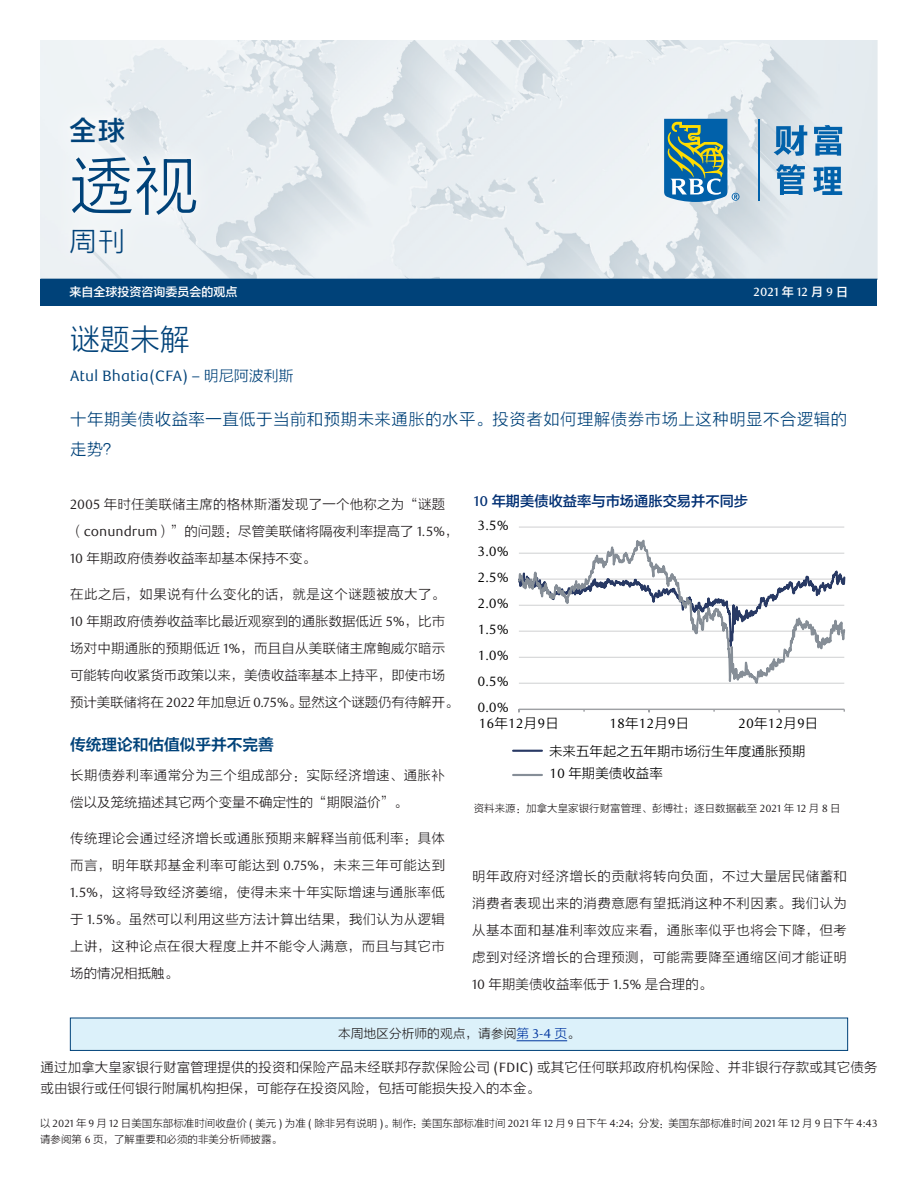
<style>
.page{position:relative;width:918px;height:1188px;background:#fff}
.page>*{position:absolute;margin:0;border:0;box-sizing:border-box;transform-origin:0 0}
.t1{font:64.5px "FZLTXHK";color:#004279}
.t2{font:30px "FZLTXHK";color:#004279}
.t3{font:27px "FZLTZHK GBK1 0";color:#004279}
.t4{font:27px "FZLTXHK";color:#004279}
.t5{font:16.5px/30px "FZLTXHK";letter-spacing:.025em;color:#004279}
.t6{font:15.75px "FZLTZCHK GBK1 0";letter-spacing:-.005em;color:#004279}
.t7{font:15px "RBC Text";color:#004279}
.t8{font:14.25px "FZLTZHK GBK1 0";color:#002f73}
.t9{font:13.5px/27px "FZLTXHK";letter-spacing:.01em;color:#231f20}
.t10{font:13.5px "RBC Text Tabular";color:#030303}
.t11{font:13.5px/27px "FZLTXHK";letter-spacing:.03em;color:#231f20}
.t12{font:13.5px/22.5px "FZLTXHK";color:#030303}
.t13{font:12.75px "FZLTXHK";color:#231f20}
.t14{font:12px "FZLTZHK GBK1 0";color:#fff}
.t15{font:500 12px "RBC Text";color:#fff}
.t16{font:10.5px/16.5px "FZLTXHK";color:#231f20}
.s1{font-family:"FZLTZHK GBK1 0";font-weight:400}
.s2{font-family:"FZLTXHK"}
.s3{font-family:"RBC Text"}
.s4{font-family:"RBC Text";font-weight:500}
.s5{font-family:"RBC Text Tabular"}
.s6{font-family:"RBC Text Cond"}
.s7{color:#0036a0}
.s8{font-family:"RBC Text";color:#0036a0}
</style>
<div class="page">
<div style="left:70px;top:1018px;width:778px;height:32px;background:#dcf1fa"></div>
<hr style="left:517px;top:1040px;width:50px;height:1px;background:#0036a0">
<div style="left:70px;top:1018px;width:778px;height:33px;border:1px solid #004279"></div>
<img style="left:40px;top:40px;width:838px;height:239px">
<div style="left:40px;top:279px;width:838px;height:27px;background:#004279"></div>
<div style="left:46px;top:92px;width:176px;height:186px;background:#ecf1f3"></div>
<div style="left:62px;top:108px;width:143px;height:155px;background:#fff;opacity:.75"></div>
<svg style="left:664px;top:119px;width:76px;height:83px;background:#5d93a0"></svg>
<hr style="left:758px;top:119px;width:2px;height:82px;background:#0161aa">
<svg style="left:774px;top:125px;width:33px;height:31px"></svg>
<svg style="left:814px;top:125px;width:28px;height:31px"></svg>
<svg style="left:776px;top:164px;width:29px;height:31px"></svg>
<svg style="left:813px;top:167px;width:29px;height:28px"></svg>
<svg style="left:518px;top:526px;width:327px;height:226px"></svg>
<hr style="left:513px;top:750px;width:29px;height:2px;background:#283964">
<hr style="left:513px;top:774px;width:29px;height:2px;background:#868e97">
<h3 class="t3" style="left:70px;top:115px;width:57px">全球</h3>
<h1 class="t1" style="left:70px;top:151px;width:130px">透视</h1>
<h3 class="t4" style="left:70px;top:226px;width:57px">周刊</h3>
<p class="t14" style="left:70px;top:285px;width:170px">来自全球投资咨询委员会的观点</p>
<p class="t15" style="left:754px;top:285px;width:96px">2021<span class="s1">年</span>12<span class="s1">月</span>9<span class="s1">日</span></p>
<h2 class="t2" style="left:70px;top:323px;width:122px">谜题未解</h2>
<p class="t7" style="left:70px;top:367px;width:225px">Atul Bhatia(CFA) – <span class="s2">明尼阿波利斯</span></p>
<p class="t5" style="left:70px;top:404px;width:779px">十年期美债收益率一直低于当前和预期未来通胀的水平。投资者如何理解债券市场上这种明显不合逻辑的走势？</p>
<p class="t9" style="left:70px;top:491px;width:390px"><span class="s3">2005</span> 年时任美联储主席的格林斯潘发现了一个他称之为“谜题（<span class="s3">conundrum</span>）”的问题：尽管美联储将隔夜利率提高了 <span class="s3">1.5%</span>，<br><span class="s3">10</span> 年期政府债券收益率却基本保持不变。</p>
<p class="t9" style="left:70px;top:581px;width:390px">在此之后，如果说有什么变化的话，就是这个谜题被放大了。<span class="s3">10</span> 年期政府债券收益率比最近观察到的通胀数据低近 <span class="s3">5%</span>，比市场对中期通胀的预期低近 <span class="s3">1%</span>，而且自从美联储主席鲍威尔暗示可能转向收紧货币政策以来，美债收益率基本上持平，即使市场预计美联储将在 <span class="s3">2022</span> 年加息近 <span class="s3">0.75%</span>。显然这个谜题仍有待解开。</p>
<p class="t6" style="left:70px;top:736px;width:205px">传统理论和估值似乎并不完善</p>
<p class="t11" style="left:70px;top:762px;width:376px">长期债券利率通常分为三个组成部分：实际经济增速、通胀补偿以及笼统描述其它两个变量不确定性的“期限溢价”。</p>
<p class="t9" style="left:70px;top:825px;width:377px;text-align:justify">传统理论会通过经济增长或通胀预期来解释当前低利率：具体而言，明年联邦基金利率可能达到 <span class="s3">0.75%</span>，未来三年可能达到<span class="s3">1.5%</span>，这将导致经济萎缩，使得未来十年实际增速与通胀率低于 <span class="s3">1.5%</span>。虽然可以利用这些方法计算出结果，我们认为从逻辑上讲，这种论点在很大程度上并不能令人满意，而且与其它市场的情况相抵触。</p>
<p class="t8" style="left:474px;top:494px;width:276px"><span class="s4">10</span> 年期美债收益率与市场通胀交易并不同步</p>
<p class="t10" style="left:477px;top:518px;width:33px">3.5%</p>
<p class="t10" style="left:477px;top:544px;width:33px">3.0%</p>
<p class="t10" style="left:477px;top:570px;width:33px">2.5%</p>
<p class="t10" style="left:477px;top:596px;width:33px">2.0%</p>
<p class="t10" style="left:477px;top:622px;width:33px">1.5%</p>
<p class="t10" style="left:477px;top:648px;width:33px">1.0%</p>
<p class="t10" style="left:477px;top:674px;width:33px">0.5%</p>
<p class="t10" style="left:477px;top:700px;width:33px">0.0%</p>
<p class="t10" style="left:479px;top:715px;width:82px">16<span class="s2">年</span>12<span class="s2">月</span>9<span class="s2">日</span></p>
<p class="t10" style="left:609px;top:715px;width:82px">18<span class="s2">年</span>12<span class="s2">月</span>9<span class="s2">日</span></p>
<p class="t10" style="left:738px;top:715px;width:82px">20<span class="s2">年</span>12<span class="s2">月</span>9<span class="s2">日</span></p>
<p class="t12" style="left:549px;top:740px;width:258px">未来五年起之五年期市场衍生年度通胀预期<br><span class="s5">10</span> 年期美债收益率</p>
<p class="t16" style="left:474px;top:800px;width:369px">资料来源：加拿大皇家银行财富管理、彭博社；逐日数据截至 <span class="s6">2021</span> 年 <span class="s6">12</span> 月 <span class="s6">8</span> 日</p>
<p class="t9" style="left:472px;top:863px;width:376px;text-align:justify">明年政府对经济增长的贡献将转向负面，不过大量居民储蓄和消费者表现出来的消费意愿有望抵消这种不利因素。我们认为从基本面和基准利率效应来看，通胀率似乎也将会下降，但考虑到对经济增长的合理预测，可能需要降至通缩区间才能证明<span class="s3">10</span> 年期美债收益率低于 <span class="s3">1.5%</span> 是合理的。</p>
<p class="t13" style="left:338px;top:1026px;width:243px">本周地区分析师的观点，请参阅<span class="s7">第</span> <span class="s8">3-4</span> <span class="s7">页</span>。</p>
<p class="t9" style="left:40px;top:1058px;width:839px;line-height:21px">通过加拿大皇家银行财富管理提供的投资和保险产品未经联邦存款保险公司 <span class="s6">(FDIC)</span> 或其它任何联邦政府机构保险、并非银行存款或其它债务或由银行或任何银行附属机构担保，可能存在投资风险，包括可能损失投入的本金。</p>
<p class="t16" style="left:40px;top:1115px;width:839px">以 <span class="s6">2021</span> 年 <span class="s6">9</span> 月 <span class="s6">12</span> 日美国东部标准时间收盘价 <span class="s6">(</span> 美元 <span class="s6">)</span> 为准 <span class="s6">(</span> 除非另有说明 <span class="s6">)</span>。制作：美国东部标准时间 <span class="s6">2021</span> 年 <span class="s6">12</span> 月 <span class="s6">9</span> 日下午 <span class="s6">4:24</span>；分发：美国东部标准时间 <span class="s6">2021</span> 年 <span class="s6">12</span> 月 <span class="s6">9</span> 日下午 <span class="s6">4:43</span>请参阅第 <span class="s6">6</span> 页，了解重要和必须的非美分析师披露。</p>
</div>
